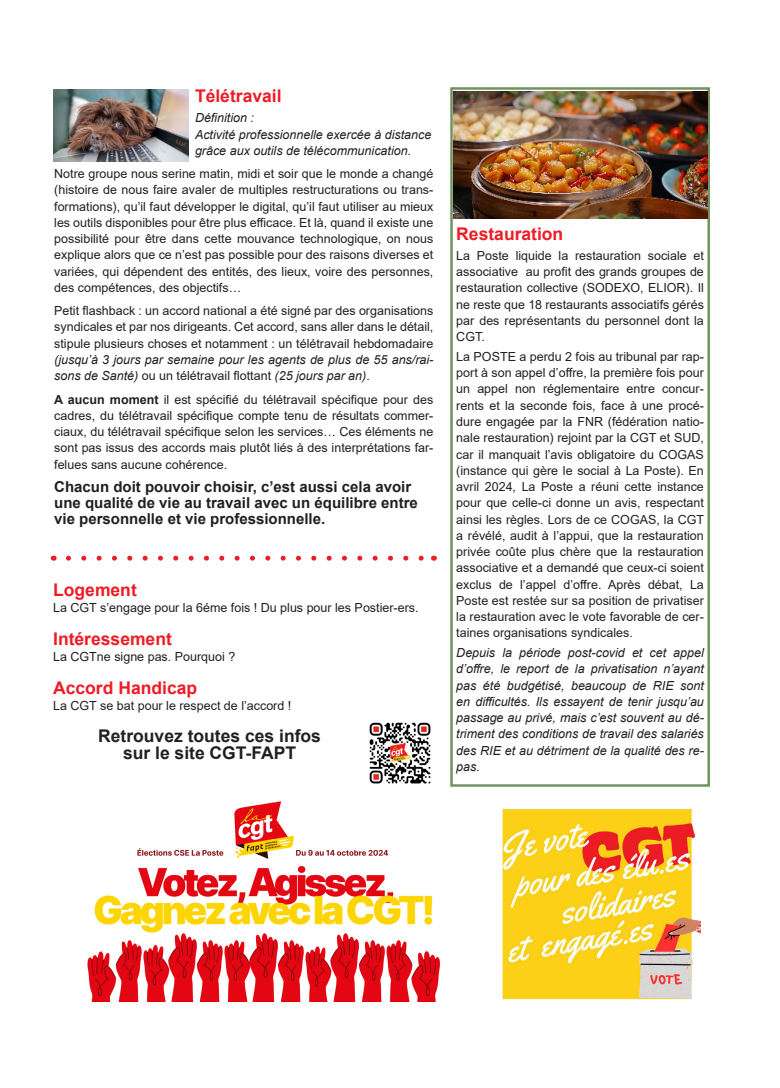
<style>
.page{position:relative;width:780px;height:1088px;background:#fff}
.page>*{position:absolute;margin:0;border:0;box-sizing:border-box;transform-origin:0 0}
.t1{font:700 17.5px "Arial";color:#ee1c26}
.t2{font:700 17.5px/16.2px "Arial";color:#231f20;text-align:center}
.t3{font:700 15px/16.2px "Arial";color:#231f20}
.t4{font:12.5px/16.2px "Arial";color:#231f20;text-align:justify}
.t5{font:italic 12.5px/16.2px "Arial";color:#231f20}
.s1{font-style:italic}
.s2{font-weight:700}
</style>
<div class="page">
<img style="left:369px;top:722px;width:62px;height:62px">
<div style="left:450px;top:87px;width:260px;height:700px;border:2px solid #70945e"></div>
<img style="left:53px;top:90px;width:136px;height:71px">
<img style="left:453px;top:91px;width:254px;height:127px">
<img style="left:87px;top:801px;width:354px;height:200px">
<svg style="left:68px;top:556px;width:356px;height:5px"></svg>
<img style="left:502px;top:809px;width:198px;height:191px">
<p class="t1" style="left:195px;top:84px;width:88px">Télétravail</p>
<p class="t5" style="left:195px;top:110px;width:61px">Définition :</p>
<p class="t5" style="left:195px;top:126px;width:238px">Activité professionnelle exercée à distance grâce aux outils de télécommunication.</p>
<p class="t4" style="left:54px;top:165px;width:380px">Notre groupe nous serine matin, midi et soir que le monde a changé (histoire de nous faire avaler de multiples restructurations ou trans&shy;formations), qu’il faut développer le digital, qu’il faut utiliser au mieux les outils disponibles pour être plus efficace. Et là, quand il existe une possibilité pour être dans cette mouvance technologique, on nous explique alors que ce n’est pas possible pour des raisons diverses et variées, qui dépendent des entités, des lieux, voire des personnes, des compétences, des objectifs…</p>
<p class="t4" style="left:54px;top:303px;width:380px">Petit flashback : un accord national a été signé par des organisations syndicales et par nos dirigeants. Cet accord, sans aller dans le détail, stipule plusieurs choses et notamment : un télétravail hebdomadaire <span class="s1">(jusqu’à 3 jours par semaine pour les agents de plus de 55 ans/rai&shy;sons de Santé)</span> ou un télétravail flottant <span class="s1">(25 jours par an)</span>.</p>
<p class="t4" style="left:54px;top:391px;width:380px"><span class="s2">A aucun moment</span> il est spécifié du télétravail spécifique pour des cadres, du télétravail spécifique compte tenu de résultats commer&shy;ciaux, du télétravail spécifique selon les services… Ces éléments ne sont pas issus des accords mais plutôt liés à des interprétations far&shy;felues sans aucune cohérence.</p>
<p class="t3" style="left:54px;top:479px;width:365px">Chacun doit pouvoir choisir, c’est aussi cela avoir une qualité de vie au travail avec un équilibre entre vie personnelle et vie professionnelle.</p>
<p class="t1" style="left:53px;top:577px;width:85px">Logement</p>
<p class="t4" style="left:53px;top:600px;width:367px">La CGT s’engage pour la 6éme fois ! Du plus pour les Postier-ers.</p>
<p class="t1" style="left:53px;top:626px;width:120px">Intéressement</p>
<p class="t4" style="left:53px;top:648px;width:184px">La CGTne signe pas. Pourquoi ?</p>
<p class="t1" style="left:53px;top:675px;width:145px">Accord Handicap</p>
<p class="t4" style="left:53px;top:697px;width:240px">La CGT se bat pour le respect de l’accord !</p>
<p class="t2" style="left:98px;top:728px;width:224px">Retrouvez toutes ces infos sur le site CGT-FAPT</p>
<p class="t1" style="left:456px;top:222px;width:108px">Restauration</p>
<p class="t4" style="left:456px;top:247px;width:249px">La Poste liquide la restauration sociale et associative au profit des grands groupes de restauration collective (SODEXO, ELIOR). Il ne reste que 18 restaurants associatifs gérés par des représentants du personnel dont la CGT.</p>
<p class="t4" style="left:456px;top:348px;width:249px">La POSTE a perdu 2 fois au tribunal par rap&shy;port à son appel d’offre, la première fois pour un appel non réglementaire entre concur&shy;rents et la seconde fois, face à une procé&shy;dure engagée par la FNR (fédération natio&shy;nale restauration) rejoint par la CGT et SUD, car il manquait l’avis obligatoire du COGAS (instance qui gère le social à La Poste). En avril 2024, La Poste a réuni cette instance pour que celle-ci donne un avis, respectant ainsi les règles. Lors de ce COGAS, la CGT a révélé, audit à l’appui, que la restauration privée coûte plus chère que la restauration associative et a demandé que ceux-ci soient exclus de l’appel d’offre. Après débat, La Poste est restée sur sa position de privatiser la restauration avec le vote favorable de cer&shy;taines organisations syndicales.</p>
<p class="t5" style="left:456px;top:645px;width:249px;text-align:justify">Depuis la période post-covid et cet appel d’offre, le report de la privatisation n’ayant pas été budgétisé, beaucoup de RIE sont en difficultés. Ils essayent de tenir jusqu’au passage au privé, mais c’est souvent au dé&shy;triment des conditions de travail des salariés des RIE et au détriment de la qualité des re&shy;pas.</p>
</div>
